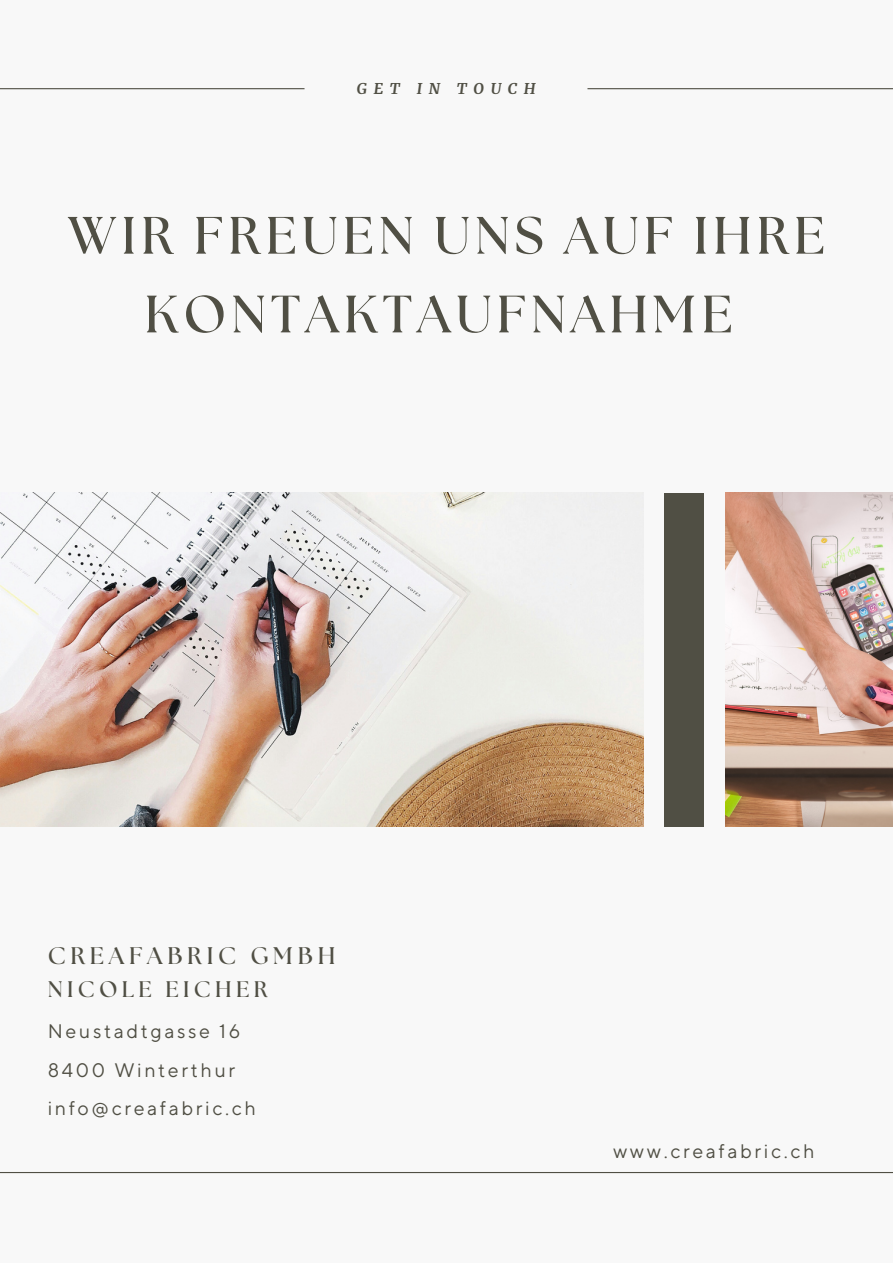
<style>
.page{position:relative;width:893px;height:1264px;background:#fff}
.page>*{position:absolute;margin:0;border:0;box-sizing:border-box;transform-origin:0 0}
.t1{font:700 52.5px/78.8px "The Seasons";letter-spacing:.095em;color:#504f44;text-align:center}
.t2{font:700 24px "The Seasons";letter-spacing:.195em;color:#504f44}
.t3{font:700 22.5px "The Seasons";letter-spacing:.195em;color:#504f44}
.t4{font:19.5px "TT Norms Pro";letter-spacing:.135em;color:#504f44}
.t5{font:italic 700 15px "Merriweather";letter-spacing:.445em;color:#504f44}
</style>
<div class="page">
<div style="left:0;top:0;width:892px;height:1262px;background:#f8f8f8"></div>
<hr style="left:0;top:88px;width:304px;height:1px;background:#504f44">
<hr style="left:587px;top:88px;width:305px;height:1px;background:#504f44">
<hr style="left:0;top:1171px;width:892px;height:2px;background:#504f44">
<img style="left:0;top:493px;width:643px;height:334px">
<div style="left:664px;top:493px;width:39px;height:333px;background:#504f44"></div>
<img style="left:725px;top:493px;width:167px;height:334px">
<p class="t5" style="left:357px;top:80px;width:180px">GET IN TOUCH</p>
<p class="t1" style="left:67px;top:198px;width:759px">WIR FREUEN UNS AUF IHRE<br>KONTAKTAUFNAHME</p>
<p class="t2" style="left:48px;top:944px;width:289px">CREAFABRIC GMBH</p>
<p class="t3" style="left:48px;top:978px;width:221px">NICOLE EICHER</p>
<p class="t4" style="left:48px;top:1019px;width:194px">Neustadtgasse 16</p>
<p class="t4" style="left:48px;top:1058px;width:189px">8400 Winterthur</p>
<p class="t4" style="left:48px;top:1096px;width:210px">info@creafabric.ch</p>
<p class="t4" style="left:613px;top:1139px;width:203px">www.creafabric.ch</p>
</div>
